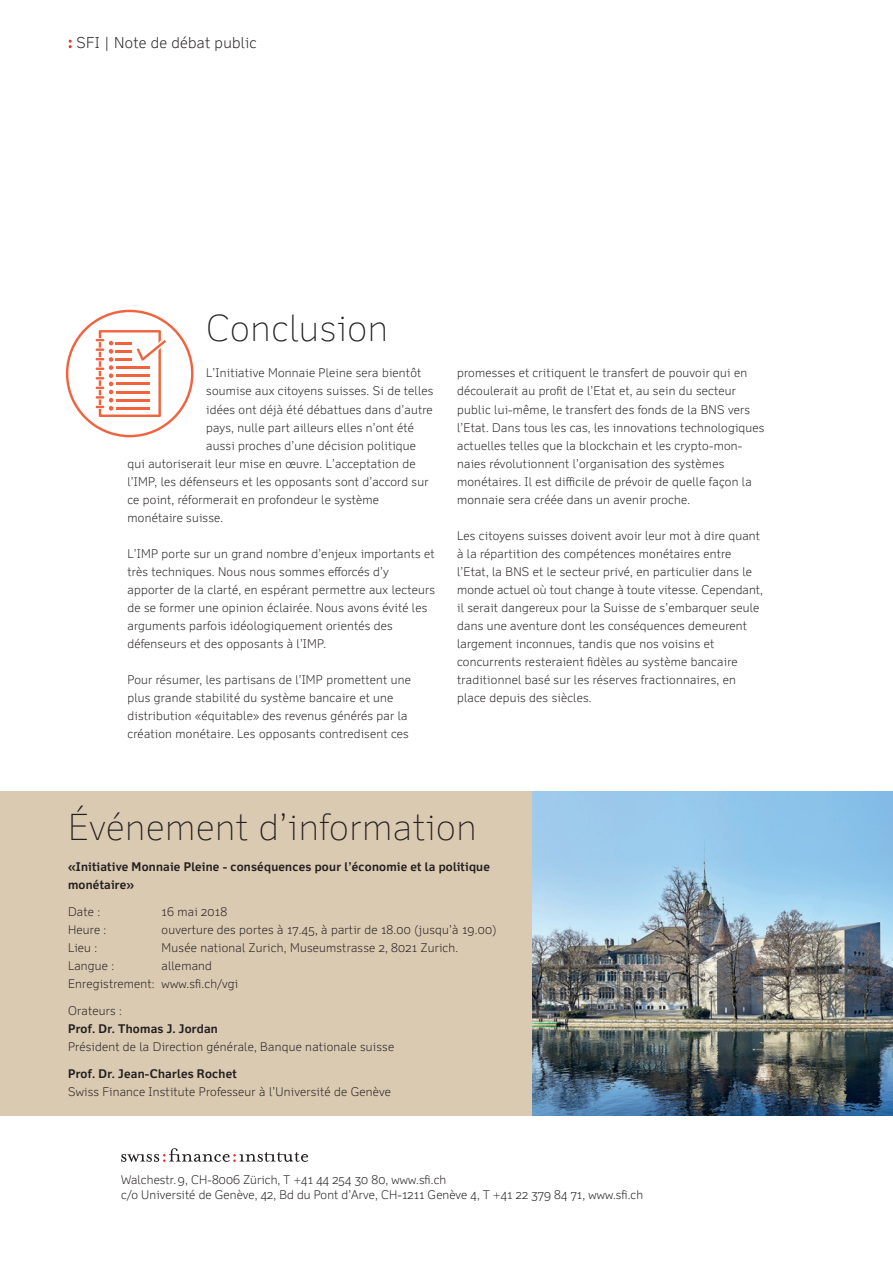
<style>
.page{position:relative;width:893px;height:1263px;background:#fff}
.page>*{position:absolute;margin:0;border:0;box-sizing:border-box;transform-origin:0 0}
.Copy{font:100 36px "Felbridge Pro";letter-spacing:.02em;color:#231f20}
.t1{font:300 15px "Felbridge Pro";letter-spacing:.02em;color:#231f20}
.Copy-2{font:300 12px/18px "Felbridge Pro";letter-spacing:.02em;color:#231f20}
.Cover_Address{font:300 12px/15px "Felbridge Pro";letter-spacing:.01em;color:#231f20}
.Copy-3{font:700 12px/18px "Felbridge Pro";letter-spacing:.02em;color:#231f20}
.s1{font-family:"New Baskerville Std";font-weight:400;font-size:16.5px;color:#ee2e22}
.s2{font-weight:700}
</style>
<div class="page">
<svg style="left:121px;top:1148px;width:187px;height:14px"></svg>
<img style="left:531px;top:791px;width:362px;height:324px">
<div style="left:0;top:791px;width:531px;height:324px;background:#dacab2"></div>
<svg style="left:69px;top:40px;width:3px;height:8px"></svg>
<svg style="left:66px;top:310px;width:127px;height:127px"></svg>
<p class="t1" style="left:68px;top:34px;width:190px"><span class="s1">:</span> SFI | Note de débat public</p>
<p class="Copy" style="left:206px;top:307px;width:183px">Conclusion</p>
<p class="Copy-2" style="left:206px;top:364px;width:217px">L’Initiative Monnaie Pleine sera bientôt</p>
<p class="Copy-2" style="left:206px;top:382px;width:229px">soumise aux citoyens suisses. Si de telles</p>
<p class="Copy-2" style="left:206px;top:400px;width:228px">idées ont déjà été débattues dans d’autre</p>
<p class="Copy-2" style="left:206px;top:418px;width:209px">pays, nulle part ailleurs elles n’ont été</p>
<p class="Copy-2" style="left:206px;top:436px;width:211px">aussi proches d’une décision politique</p>
<p class="Copy-2" style="left:128px;top:454px;width:289px">qui autoriserait leur mise en œuvre. L’acceptation de</p>
<p class="Copy-2" style="left:128px;top:472px;width:302px">l’IMP, les défenseurs et les opposants sont d’accord sur</p>
<p class="Copy-2" style="left:128px;top:490px;width:253px">ce point, réformerait en profondeur le système</p>
<p class="Copy-2" style="left:128px;top:508px;width:97px">monétaire suisse.</p>
<p class="Copy-2" style="left:128px;top:544px;width:309px">L’IMP porte sur un grand nombre d’enjeux importants et très techniques. Nous nous sommes efforcés d’y apporter de la clarté, en espérant permettre aux lecteurs de se former une opinion éclairée. Nous avons évité les arguments parfois idéologiquement orientés des défenseurs et des opposants à l’IMP.</p>
<p class="Copy-2" style="left:128px;top:670px;width:285px">Pour résumer, les partisans de l’IMP promettent une plus grande stabilité du système bancaire et une distribution «équitable» des revenus générés par la création monétaire. Les opposants contredisent ces</p>
<p class="Copy-2" style="left:457px;top:364px;width:309px">promesses et critiquent le transfert de pouvoir qui en découlerait au profit de l’Etat et, au sein du secteur public lui-même, le transfert des fonds de la BNS vers l’Etat. Dans tous les cas, les innovations technologiques actuelles telles que la blockchain et les crypto-mon&shy;naies révolutionnent l’organisation des systèmes monétaires. Il est difficile de prévoir de quelle façon la monnaie sera créée dans un avenir proche.</p>
<p class="Copy-2" style="left:457px;top:526px;width:307px">Les citoyens suisses doivent avoir leur mot à dire quant à la répartition des compétences monétaires entre l’Etat, la BNS et le secteur privé, en particulier dans le monde actuel où tout change à toute vitesse. Cependant, il serait dangereux pour la Suisse de s’embarquer seule dans une aventure dont les conséquences demeurent largement inconnues, tandis que nos voisins et concurrents resteraient fidèles au système bancaire traditionnel basé sur les réserves fractionnaires, en place depuis des siècles.</p>
<p class="Copy" style="left:68px;top:806px;width:410px">Événement d’information</p>
<p class="Copy-3" style="left:68px;top:858px;width:423px">«Initiative Monnaie Pleine - conséquences pour l’économie et la politique monétaire»</p>
<p class="Copy-2" style="left:68px;top:902px;width:34px">Date :</p>
<p class="Copy-2" style="left:162px;top:902px;width:67px">16 mai 2018</p>
<p class="Copy-2" style="left:68px;top:920px;width:40px">Heure :</p>
<p class="Copy-2" style="left:162px;top:920px;width:336px">ouverture des portes à 17.45, à partir de 18.00 (jusqu’à 19.00)</p>
<p class="Copy-2" style="left:68px;top:938px;width:31px">Lieu :</p>
<p class="Copy-2" style="left:162px;top:938px;width:298px">Musée national Zurich, Museumstrasse 2, 8021 Zurich.</p>
<p class="Copy-2" style="left:68px;top:956px;width:48px">Langue :</p>
<p class="Copy-2" style="left:68px;top:956px;width:172px;text-indent:94px">allemand<br>Enregistrement: www.sfi.ch/vgi</p>
<p class="Copy-2" style="left:68px;top:1001px;width:328px">Orateurs :<br><span class="s2">Prof. Dr. Thomas J. Jordan<br></span>Président de la Direction générale, Banque nationale suisse</p>
<p class="Copy-2" style="left:68px;top:1064px;width:324px"><span class="s2">Prof. Dr. Jean-Charles Rochet<br></span>Swiss Finance Institute Professeur à l’Université de Genève</p>
<p class="Cover_Address" style="left:121px;top:1172px;width:523px">Walchestr. 9, CH-8006 Zürich, T +41 44 254 30 80, www.sfi.ch<br>c/o Université de Genève, 42, Bd du Pont d’Arve, CH-1211 Genève 4, T +41 22 379 84 71, www.sfi.ch</p>
</div>
